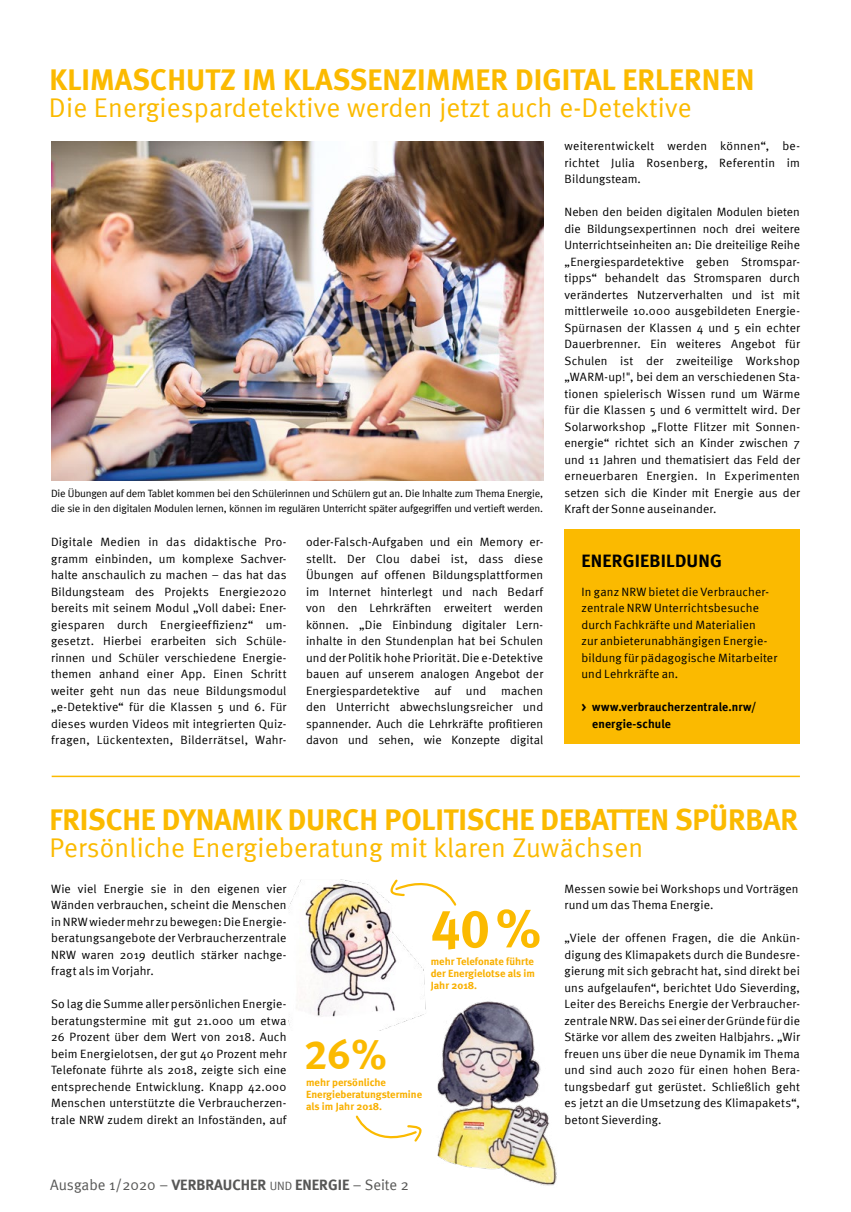
<style>
.page{position:relative;width:851px;height:1212px;background:#fff}
.page>*{position:absolute;margin:0;border:0;box-sizing:border-box;transform-origin:0 0}
.t1{font:54px "Meta Bold Expert";color:#fbba00}
.t2{font:42px "Meta Bold Expert";color:#fbba00}
.t3{font:700 30px "Meta";letter-spacing:-.005em;color:#fbba00}
.t4{font:27px "Meta Normal";letter-spacing:.01em;color:#fbba00}
.t5{font:700 18px "Meta";letter-spacing:.01em;color:#000}
.t6{font:15px "Meta Normal";color:#575756}
.t7{font:12px/16.5px "Meta Normal";letter-spacing:.01em;color:#000;text-align:justify}
.t8{font:700 12px/16.5px "Meta";letter-spacing:.01em;color:#000}
.t9{font:10.5px/15px "Meta Normal";letter-spacing:-.015em;color:#000}
.t10{font:700 10.5px/12px "Meta";color:#f9b000;text-align:justify}
.s1{font-family:"Meta";font-weight:700}
.s2{font-size:12px}
</style>
<div class="page">
<hr style="left:52px;top:776px;width:747px;height:1px;background:#fbba00">
<img style="left:51px;top:141px;width:492px;height:339px">
<img style="left:288px;top:879px;width:137px;height:151px">
<img style="left:402px;top:992px;width:155px;height:194px">
<div style="left:564px;top:530px;width:235px;height:214px;background:#fbba00"></div>
<svg style="left:391px;top:879px;width:66px;height:28px"></svg>
<svg style="left:355px;top:1114px;width:66px;height:35px"></svg>
<h3 class="t3" style="left:49px;top:62px;width:706px">KLIMASCHUTZ IM KLASSENZIMMER DIGITAL ERLERNEN</h3>
<h3 class="t4" style="left:49px;top:92px;width:644px">Die Energiespardetektive werden jetzt auch e-Detektive</h3>
<p class="t9" style="left:51px;top:485px;width:493px">Die Übungen auf dem Tablet kommen bei den Schülerinnen und Schülern gut an. Die Inhalte zum Thema Energie, die sie in den digitalen Modulen lernen, können im regulären Unterricht später aufgegriffen und vertieft werden.</p>
<p class="t7" style="left:51px;top:533px;width:237px">Digitale Medien in das didaktische Pro&shy;gramm einbinden, um komplexe Sachver&shy;halte anschaulich zu machen – das hat das Bildungsteam des Projekts Energie2020 bereits mit seinem Modul „Voll dabei: Ener&shy;giesparen durch Energieeffizienz“ um&shy;gesetzt. Hierbei erarbeiten sich Schüle&shy;rinnen und Schüler verschiedene Energie&shy;themen anhand einer App. Einen Schritt weiter geht nun das neue Bildungsmodul „e-Detektive“ für die Klassen 5 und 6. Für dieses wurden Videos mit integrierten Quiz&shy;fragen, Lückentexten, Bilderrätsel, Wahr-</p>
<p class="t7" style="left:306px;top:533px;width:238px">oder-Falsch-Aufgaben und ein Memory er&shy;stellt. Der Clou dabei ist, dass diese Übungen auf offenen Bildungsplattformen im Internet hinterlegt und nach Bedarf von den Lehrkräften erweitert werden können. „Die Einbindung digitaler Lern&shy;inhalte in den Stundenplan hat bei Schulen und der Politik hohe Priorität. Die e-Detektive bauen auf unserem analogen Angebot der Energiespardetektive auf und machen den Unterricht abwechslungsreicher und spannender. Auch die Lehrkräfte profitieren davon und sehen, wie Konzepte digital</p>
<p class="t7" style="left:564px;top:137px;width:237px">weiterentwickelt werden können“, be&shy;richtet Julia Rosenberg, Referentin im Bildungsteam.</p>
<p class="t7" style="left:564px;top:203px;width:237px">Neben den beiden digitalen Modulen bieten die Bildungsexpertinnen noch drei weitere Unterrichtseinheiten an: Die dreiteilige Reihe „Energiespardetektive geben Stromspar&shy;tipps“ behandelt das Stromsparen durch verändertes Nutzerverhalten und ist mit mittlerweile 10.000 ausgebildeten Energie-Spürnasen der Klassen 4 und 5 ein echter Dauerbrenner. Ein weiteres Angebot für Schulen ist der zweiteilige Workshop „WARM-up!", bei dem an verschiedenen Sta&shy;tionen spielerisch Wissen rund um Wärme für die Klassen 5 und 6 vermittelt wird. Der Solarworkshop „Flotte Flitzer mit Sonnen&shy;energie“ richtet sich an Kinder zwischen 7 und 11 Jahren und thematisiert das Feld der erneuerbaren Energien. In Experimenten setzen sich die Kinder mit Energie aus der Kraft der Sonne auseinander.</p>
<h3 class="t5" style="left:581px;top:550px;width:142px">ENERGIEBILDUNG</h3>
<p class="t7" style="left:581px;top:583px;width:197px;text-align:left">In ganz NRW bietet die Verbraucher&shy;zentrale NRW Unterrichtsbesuche durch Fachkräfte und Materialien<br>zur anbieterunabhängigen Energie&shy;bildung für pädagogische Mitarbeiter und Lehrkräfte an.</p>
<p class="t8" style="left:592px;top:698px;width:166px;text-indent:-11px">&gt; www.verbraucherzentrale.nrw/ energie-schule</p>
<h3 class="t3" style="left:49px;top:802px;width:750px">FRISCHE DYNAMIK DURCH POLITISCHE DEBATTEN SPÜRBAR</h3>
<h3 class="t4" style="left:49px;top:832px;width:595px">Persönliche Energieberatung mit klaren Zuwächsen</h3>
<p class="t7" style="left:51px;top:880px;width:237px">Wie viel Energie sie in den eigenen vier Wänden verbrauchen, scheint die Menschen in NRW wieder mehr zu bewegen: Die Energie&shy;beratungsangebote der Verbraucherzentrale NRW waren 2019 deutlich stärker nachge&shy;fragt als im Vorjahr.</p>
<p class="t7" style="left:51px;top:995px;width:237px">So lag die Summe aller persönlichen Energie&shy;beratungstermine mit gut 21.000 um etwa 26 Prozent über dem Wert von 2018. Auch beim Energielotsen, der gut 40 Prozent mehr Telefonate führte als 2018, zeigte sich eine entsprechende Entwicklung. Knapp 42.000<br>Menschen unterstützte die Verbraucherzen&shy;trale NRW zudem direkt an Infoständen, auf</p>
<p class="t7" style="left:564px;top:880px;width:236px">Messen sowie bei Workshops und Vorträgen rund um das Thema Energie.</p>
<p class="t7" style="left:564px;top:929px;width:237px">„Viele der offenen Fragen, die die Ankün&shy;digung des Klimapakets durch die Bundesre&shy;gierung mit sich gebracht hat, sind direkt bei uns aufgelaufen“, berichtet Udo Sieverding, Leiter des Bereichs Energie der Verbraucher&shy;zentrale NRW. Das sei einer der Gründe für die Stärke vor allem des zweiten Halbjahrs. „Wir freuen uns über die neue Dynamik im Thema und sind auch 2020 für einen hohen Bera&shy;tungsbedarf gut gerüstet. Schließlich geht es jetzt an die Umsetzung des Klimapakets“, betont Sieverding.</p>
<h1 class="t1" style="left:430px;top:896px;width:112px">40<span class="s1">%</span></h1>
<p class="t10" style="left:430px;top:955px;width:106px">mehr Telefonate führte der Energielotse als im Jahr 2018.</p>
<h2 class="t2" style="left:304px;top:1029px;width:84px">26<span class="s1">%</span></h2>
<p class="t10" style="left:306px;top:1076px;width:117px;text-align:left">mehr persönliche<br>Energieberatungstermine als im Jahr 2018.</p>
<p class="t6" style="left:50px;top:1176px;width:360px">Ausgabe 1/2020 – <span class="s1">VERBRAUCHER</span> <span class="s2">UND</span> <span class="s1">ENERGIE</span> – Seite 2</p>
</div>
